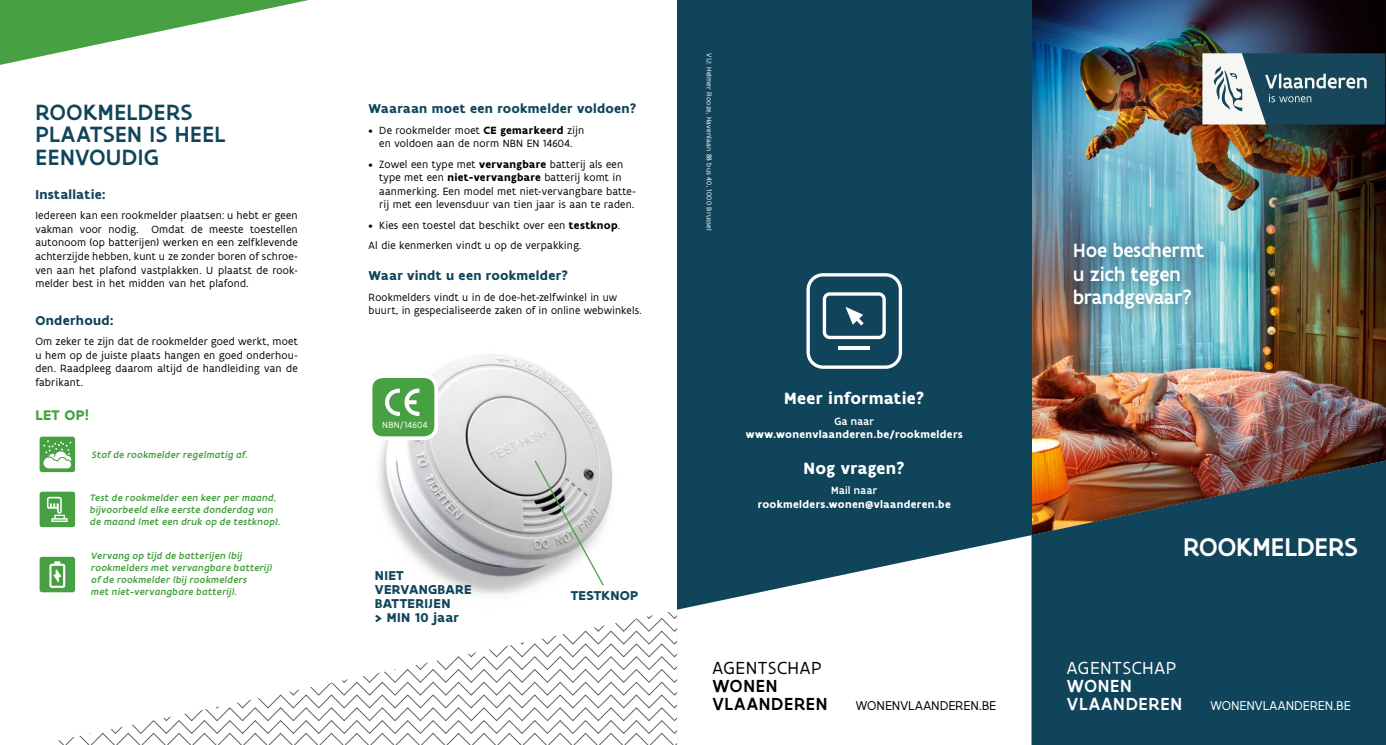
<style>
.page{position:relative;width:1386px;height:745px;background:#fff}
.page>*{position:absolute;margin:0;border:0;box-sizing:border-box;transform-origin:0 0}
.t1{font:500 27.5px "Flanders Art Sans";color:#fff}
.t2{font:500 23.75px/22.5px "Flanders Art Sans";letter-spacing:.03em;color:#10445a}
.t3{font:500 20.5px/23.5px "Flanders Art Sans";color:#fff}
.t4{font:500 18.75px/17.8px "Flanders Art Sans";letter-spacing:.04em;color:#fff}
.t5{font:500 18.75px/17.8px "Flanders Art Sans";letter-spacing:.04em;color:#000}
.t6{font:18.75px "Flanders Art Sans";letter-spacing:.03em;color:#fff}
.t7{font:18.75px "Flanders Art Sans";letter-spacing:.03em;color:#000}
.t8{font:700 17.5px "Flanders Art Sans";letter-spacing:.015em;color:#fff}
.t9{font:700 15px "Flanders Art Sans";color:#47a041}
.t10{font:700 13.75px/13.8px "Flanders Art Sans";letter-spacing:.02em;color:#10445a}
.t11{font:13.75px "Flanders Art Sans";color:#000}
.t12{font:13.75px "Flanders Art Sans";color:#fff}
.t13{font:11.25px/13.5px "Flanders Art Sans";letter-spacing:.015em;color:#000}
.t14{font:700 11.25px "Flanders Art Sans";letter-spacing:.03em;color:#fff}
.t15{font:500 11.25px "Flanders Art Sans";letter-spacing:.03em;color:#fff}
.t16{font:italic 500 10px/12px "Flanders Art Sans";letter-spacing:.03em;color:#47a041}
.t17{font:9.62px "Flanders Art Sans";letter-spacing:.025em;color:#fff}
.t18{font:7.5px "Flanders Art Sans";letter-spacing:.03em;color:#fff}
.s1{font-weight:700}
</style>
<div class="page">
<img style="left:1031px;top:0;width:354px;height:460px">
<img style="left:1064px;top:234px;width:153px;height:89px">
<div style="left:677px;top:0;width:354px;height:744px;background:#10445a"></div>
<svg style="left:677px;top:535px;width:354px;height:209px;fill:#fff"></svg>
<svg style="left:1031px;top:460px;width:354px;height:284px;background:#214553"></svg>
<svg style="left:58px;top:612px;width:619px;height:132px"></svg>
<svg style="left:0;top:0;width:309px;height:65px"></svg>
<svg style="left:806px;top:273px;width:96px;height:95px"></svg>
<svg style="left:1202px;top:53px;width:183px;height:71px"></svg>
<div style="left:40px;top:436px;width:35px;height:36px;background:#47a041;border-radius:3px"></div>
<svg style="left:43px;top:440px;width:28px;height:28px"></svg>
<div style="left:40px;top:491px;width:35px;height:36px;background:#47a041;border-radius:3px"></div>
<svg style="left:47px;top:496px;width:21px;height:25px"></svg>
<div style="left:40px;top:556px;width:35px;height:36px;background:#47a041;border-radius:3px"></div>
<svg style="left:49px;top:561px;width:16px;height:26px"></svg>
<img style="left:482px;top:554px;width:53px;height:40px">
<img style="left:379px;top:358px;width:234px;height:196px">
<img style="left:411px;top:554px;width:87px;height:39px">
<svg style="left:533px;top:459px;width:72px;height:127px"></svg>
<div style="left:370px;top:376px;width:66px;height:62px;background:#47a041;border-radius:12px"></div>
<div style="left:369px;top:374px;width:69px;height:66px;border:4px solid #fff;border-radius:12px"></div>
<svg style="left:385px;top:388px;width:34px;height:27px"></svg>
<h2 class="t2" style="left:35px;top:101px;width:192px">ROOKMELDERS<br>PLAATSEN IS HEEL<br>EENVOUDIG</h2>
<p class="t10" style="left:35px;top:187px;width:72px">Installatie:</p>
<p class="t13" style="left:35px;top:209px;width:264px;text-align:justify">Iedereen kan een rookmelder plaatsen: u hebt er geen vakman voor nodig. Omdat de meeste toestellen auto noom (op batterijen) werken en een zelfklevende achterzijde hebben, kunt u ze zonder boren of schroe&shy;ven aan het plafond vastplakken. U plaatst de rook&shy;melder best in het midden van het plafond.</p>
<p class="t10" style="left:35px;top:313px;width:80px">Onderhoud:</p>
<p class="t13" style="left:35px;top:335px;width:264px;text-align:justify">Om zeker te zijn dat de rookmelder goed werkt, moet u hem op de juiste plaats hangen en goed onderhou&shy;den. Raadpleeg daarom altijd de handleiding van de fabrikant.</p>
<h3 class="t9" style="left:35px;top:405px;width:55px">LET OP!</h3>
<p class="t16" style="left:92px;top:448px;width:157px">Stof de rookmelder regelmatig af.</p>
<p class="t16" style="left:90px;top:491px;width:191px">Test de rookmelder een keer per maand, bijvoorbeeld elke eerste donderdag van de maand (met een druk op de testknop).</p>
<p class="t16" style="left:91px;top:549px;width:182px">Vervang op tijd de batterijen (bij rookmelders met vervangbare batterij) of de rookmelder (bij rookmelders<br>met niet-vervangbare batterij).</p>
<p class="t10" style="left:369px;top:102px;width:269px">Waaraan moet een rookmelder voldoen?</p>
<p class="t13" style="left:369px;top:123px;width:217px;text-align:center">• De rookmelder moet <span class="s1">CE gemarkeerd</span> zijn en voldoen aan de norm NBN EN 14604.</p>
<p class="t13" style="left:379px;top:157px;width:258px;text-indent:-11px">• Zowel een type met <span class="s1">vervangbare</span> batterij als een type met een <span class="s1">niet-vervangbare</span> batterij komt in aanmerking. Een model met niet-vervangbare batte&shy;rij met een levensduur van tien jaar is aan te raden.</p>
<p class="t13" style="left:369px;top:215px;width:253px;line-height:20.6px">• Kies een toestel dat beschikt over een <span class="s1">testknop</span>.<br>Al die kenmerken vindt u op de verpakking.</p>
<p class="t10" style="left:369px;top:269px;width:201px">Waar vindt u een rookmelder?</p>
<p class="t13" style="left:369px;top:290px;width:274px">Rookmelders vindt u in de doe-het-zelfwinkel in uw buurt, in gespecialiseerde zaken of in online webwinkels.</p>
<p class="t17" style="left:382px;top:418px;width:46px">NBN/14604</p>
<p class="t10" style="left:375px;top:569px;width:98px">NIET<br>VERVANGBARE<br>BATTERIJEN<br>&gt; MIN 10 jaar</p>
<p class="t10" style="left:571px;top:588px;width:69px">TESTKNOP</p>
<p class="t18" style="left:714px;top:53px;width:179px;rotate:90deg">VU: Helmer Rooze, Havenlaan 88 bus 40, 1000 Brussel</p>
<h3 class="t8" style="left:784px;top:387px;width:142px">Meer informatie?</h3>
<p class="t15" style="left:834px;top:414px;width:41px">Ga naar</p>
<p class="t14" style="left:745px;top:427px;width:219px">www.wonenvlaanderen.be/rookmelders</p>
<h3 class="t8" style="left:803px;top:456px;width:103px">Nog vragen?</h3>
<p class="t15" style="left:831px;top:483px;width:48px">Mail naar</p>
<p class="t14" style="left:758px;top:496px;width:194px">rookmelders.wonen@vlaanderen.be</p>
<h3 class="t3" style="left:1073px;top:239px;width:133px">Hoe beschermt u zich tegen brandgevaar?</h3>
<h1 class="t1" style="left:1183px;top:529px;width:176px">ROOKMELDERS</h1>
<h3 class="t7" style="left:712px;top:656px;width:111px">AGENTSCHAP</h3>
<h3 class="t5" style="left:712px;top:676px;width:117px">WONEN<br>VLAANDEREN</h3>
<h3 class="t6" style="left:1067px;top:656px;width:111px">AGENTSCHAP</h3>
<h3 class="t4" style="left:1067px;top:676px;width:117px">WONEN<br>VLAANDEREN</h3>
<p class="t11" style="left:856px;top:696px;width:142px">WONENVLAANDEREN.BE</p>
<p class="t12" style="left:1210px;top:696px;width:142px">WONENVLAANDEREN.BE</p>
</div>
